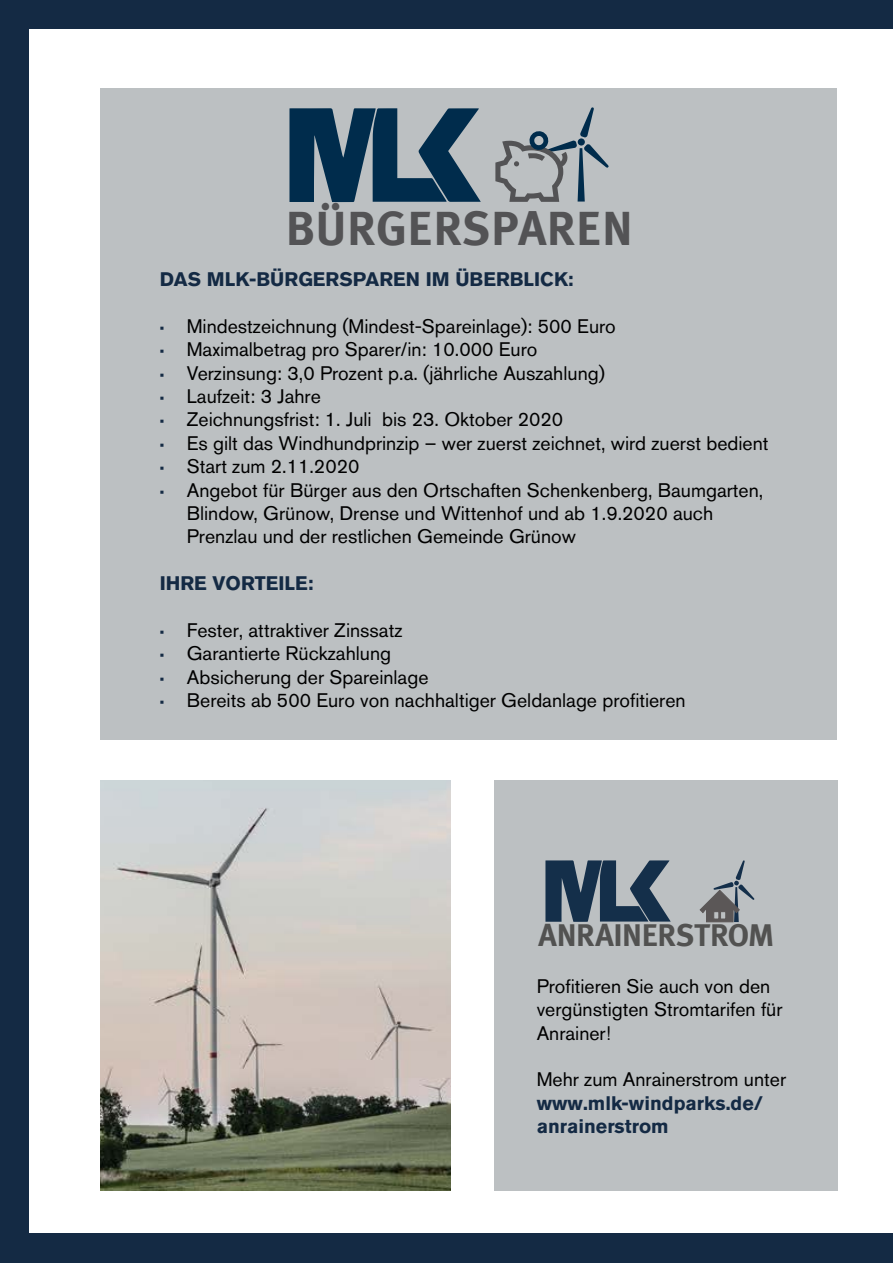
<style>
.page{position:relative;width:893px;height:1263px;background:#142a44}
.page>*{position:absolute;margin:0;border:0;box-sizing:border-box;transform-origin:0 0}
.t1{font:700 48.3px "Meta Plus";color:#535355}
.t2{font:700 31.65px "Meta Plus";letter-spacing:-.03em;color:#525251}
.t3{font:19.5px/23.4px "Akzidenz Grotesk BQ";color:#000}
.t4{font:700 19.5px/23.4px "Akzidenz Grotesk BQ";color:#142a44}
.s1{font-size:13.5px;color:#142a44}
</style>
<div class="page">
<div style="left:30px;top:30px;width:863px;height:1203px;background:#fff"></div>
<img style="left:100px;top:780px;width:351px;height:411px">
<div style="left:100px;top:88px;width:737px;height:652px;background:#bcc0c2"></div>
<svg style="left:289px;top:108px;width:192px;height:94px"></svg>
<svg style="left:495px;top:107px;width:114px;height:95px"></svg>
<div style="left:494px;top:780px;width:343px;height:411px;background:#bcc0c2"></div>
<svg style="left:699px;top:860px;width:56px;height:62px"></svg>
<svg style="left:545px;top:860px;width:126px;height:62px"></svg>
<h1 class="t1" style="left:286px;top:200px;width:349px">BÜRGERSPAREN</h1>
<p class="t4" style="left:160px;top:267px;width:415px">DAS MLK-BÜRGERSPAREN IM ÜBERBLICK:</p>
<p class="t3" style="left:160px;top:314px;width:458px"><span class="s1">•</span> Mindestzeichnung (Mindest-Spareinlage): 500 Euro</p>
<p class="t3" style="left:160px;top:337px;width:379px"><span class="s1">•</span> Maximalbetrag pro Sparer/in: 10.000 Euro</p>
<p class="t3" style="left:160px;top:361px;width:447px"><span class="s1">•</span> Verzinsung: 3,0 Prozent p.a. (jährliche Auszahlung)</p>
<p class="t3" style="left:160px;top:384px;width:163px"><span class="s1">•</span> Laufzeit: 3 Jahre</p>
<p class="t3" style="left:160px;top:408px;width:405px"><span class="s1">•</span> Zeichnungsfrist: 1. Juli bis 23. Oktober 2020</p>
<p class="t3" style="left:160px;top:431px;width:610px"><span class="s1">•</span> Es gilt das Windhundprinzip – wer zuerst zeichnet, wird zuerst bedient</p>
<p class="t3" style="left:160px;top:454px;width:201px"><span class="s1">•</span> Start zum 2.11.2020</p>
<p class="t3" style="left:187px;top:478px;width:578px;text-indent:-27px"><span class="s1">•</span> Angebot für Bürger aus den Ortschaften Schenkenberg, Baumgarten,<br>Blindow, Grünow, Drense und Wittenhof und ab 1.9.2020 auch<br>Prenzlau und der restlichen Gemeinde Grünow</p>
<p class="t4" style="left:160px;top:572px;width:155px">IHRE VORTEILE:</p>
<p class="t3" style="left:160px;top:618px;width:244px"><span class="s1">•</span> Fester, attraktiver Zinssatz</p>
<p class="t3" style="left:160px;top:642px;width:233px"><span class="s1">•</span> Garantierte Rückzahlung</p>
<p class="t3" style="left:160px;top:665px;width:270px"><span class="s1">•</span> Absicherung der Spareinlage</p>
<p class="t3" style="left:160px;top:688px;width:527px"><span class="s1">•</span> Bereits ab 500 Euro von nachhaltiger Geldanlage profitieren</p>
<h2 class="t2" style="left:539px;top:917px;width:237px">ANRAINERSTROM</h2>
<p class="t3" style="left:537px;top:974px;width:247px">Profitieren Sie auch von den vergünstigten Stromtarifen für<br>Anrainer!</p>
<p class="t3" style="left:537px;top:1068px;width:251px">Mehr zum Anrainerstrom unter</p>
<p class="t4" style="left:537px;top:1091px;width:228px">www.mlk-windparks.de/ anrainerstrom</p>
</div>
